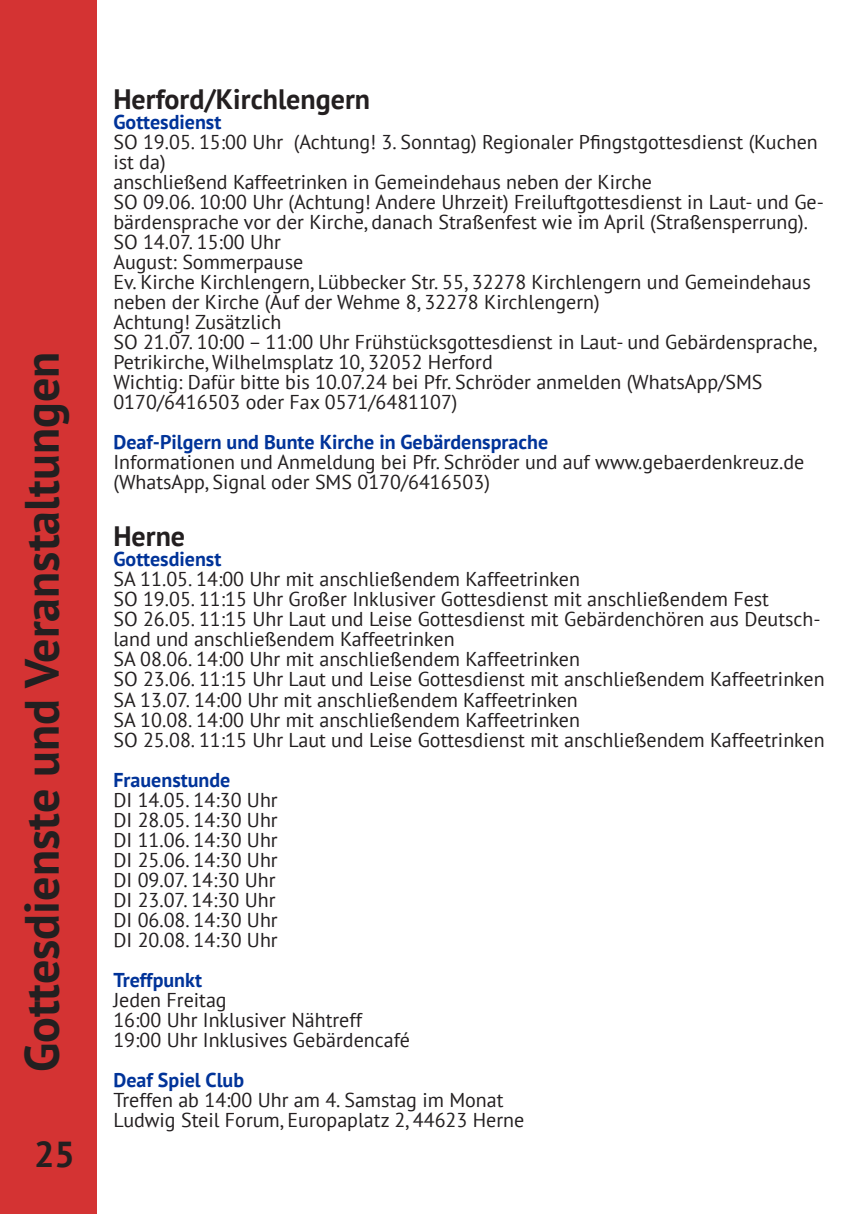
<style>
.page{position:relative;width:862px;height:1214px;background:#fff}
.page>*{position:absolute;margin:0;border:0;box-sizing:border-box;transform-origin:0 0}
.t1{font:700 48px "PT Sans";color:#231f20}
.t2{font:700 36px "PT Sans";color:#231f20}
.t3{font:700 28px "PT Sans";color:#231f20}
.t4{font:20px/20px "PT Sans";color:#231f20}
.t5{font:700 20px "PT Sans";color:#039}
</style>
<div class="page">
<div style="left:0;top:0;width:96px;height:1213px;background:#d43333"></div>
<p class="t1" style="left:10px;top:1071px;width:722px;rotate:-90deg">Gottesdienste und Veranstaltungen</p>
<p class="t2" style="left:34px;top:1130px;width:42px">25</p>
<p class="t3" style="left:113px;top:80px;width:258px">Herford/Kirchlengern</p>
<p class="t5" style="left:113px;top:108px;width:109px">Gottesdienst</p>
<p class="t4" style="left:113px;top:131px;width:706px">SO 19.05. 15:00 Uhr (Achtung! 3. Sonntag) Regionaler Pfingstgottesdienst (Kuchen ist da)</p>
<p class="t4" style="left:113px;top:171px;width:540px">anschließend Kaffeetrinken in Gemeindehaus neben der Kirche</p>
<p class="t4" style="left:113px;top:191px;width:712px">SO 09.06. 10:00 Uhr (Achtung! Andere Uhrzeit) Freiluftgottesdienst in Laut- und Ge&shy;bärdensprache vor der Kirche, danach Straßenfest wie im April (Straßensperrung).<br>SO 14.07. 15:00 Uhr</p>
<p class="t4" style="left:113px;top:251px;width:191px">August: Sommerpause</p>
<p class="t4" style="left:113px;top:271px;width:699px">Ev. Kirche Kirchlengern, Lübbecker Str. 55, 32278 Kirchlengern und Gemeindehaus neben der Kirche (Auf der Wehme 8, 32278 Kirchlengern)</p>
<p class="t4" style="left:113px;top:311px;width:170px">Achtung! Zusätzlich</p>
<p class="t4" style="left:113px;top:331px;width:705px">SO 21.07. 10:00 – 11:00 Uhr Frühstücksgottesdienst in Laut- und Gebärdensprache,<br>Petrikirche, Wilhelmsplatz 10, 32052 Herford</p>
<p class="t4" style="left:113px;top:371px;width:650px">Wichtig: Dafür bitte bis 10.07.24 bei Pfr. Schröder anmelden (WhatsApp/SMS<br>0170/6416503 oder Fax 0571/6481107)</p>
<p class="t5" style="left:113px;top:428px;width:436px">Deaf-Pilgern und Bunte Kirche in Gebärdensprache</p>
<p class="t4" style="left:113px;top:451px;width:692px">Informationen und Anmeldung bei Pfr. Schröder und auf www.gebaerdenkreuz.de</p>
<p class="t4" style="left:113px;top:471px;width:378px">(WhatsApp, Signal oder SMS 0170/6416503)</p>
<p class="t3" style="left:113px;top:518px;width:73px">Herne</p>
<p class="t5" style="left:113px;top:546px;width:109px">Gottesdienst</p>
<p class="t4" style="left:113px;top:569px;width:468px">SA 11.05. 14:00 Uhr mit anschließendem Kaffeetrinken</p>
<p class="t4" style="left:113px;top:589px;width:657px">SO 19.05. 11:15 Uhr Großer Inklusiver Gottesdienst mit anschließendem Fest</p>
<p class="t4" style="left:113px;top:609px;width:709px">SO 26.05. 11:15 Uhr Laut und Leise Gottesdienst mit Gebärdenchören aus Deutsch&shy;land und anschließendem Kaffeetrinken</p>
<p class="t4" style="left:113px;top:649px;width:468px">SA 08.06. 14:00 Uhr mit anschließendem Kaffeetrinken</p>
<p class="t4" style="left:113px;top:669px;width:713px">SO 23.06. 11:15 Uhr Laut und Leise Gottesdienst mit anschließendem Kaffeetrinken</p>
<p class="t4" style="left:113px;top:689px;width:466px">SA 13.07. 14:00 Uhr mit anschließendem Kaffeetrinken</p>
<p class="t4" style="left:113px;top:709px;width:468px">SA 10.08. 14:00 Uhr mit anschließendem Kaffeetrinken</p>
<p class="t4" style="left:113px;top:729px;width:713px">SO 25.08. 11:15 Uhr Laut und Leise Gottesdienst mit anschließendem Kaffeetrinken</p>
<p class="t5" style="left:113px;top:766px;width:118px">Frauenstunde</p>
<p class="t4" style="left:113px;top:789px;width:166px">DI 14.05. 14:30 Uhr</p>
<p class="t4" style="left:113px;top:809px;width:166px">DI 28.05. 14:30 Uhr</p>
<p class="t4" style="left:113px;top:829px;width:166px">DI 11.06. 14:30 Uhr</p>
<p class="t4" style="left:113px;top:849px;width:166px">DI 25.06. 14:30 Uhr</p>
<p class="t4" style="left:113px;top:869px;width:164px">DI 09.07. 14:30 Uhr</p>
<p class="t4" style="left:113px;top:889px;width:164px">DI 23.07. 14:30 Uhr</p>
<p class="t4" style="left:113px;top:909px;width:166px">DI 06.08. 14:30 Uhr</p>
<p class="t4" style="left:113px;top:929px;width:166px">DI 20.08. 14:30 Uhr</p>
<p class="t5" style="left:113px;top:966px;width:90px">Treffpunkt</p>
<p class="t4" style="left:113px;top:989px;width:115px">Jeden Freitag</p>
<p class="t4" style="left:113px;top:1009px;width:250px">16:00 Uhr Inklusiver Nähtreff</p>
<p class="t4" style="left:113px;top:1029px;width:298px">19:00 Uhr Inklusives Gebärdencafé</p>
<p class="t5" style="left:113px;top:1066px;width:132px">Deaf Spiel Club</p>
<p class="t4" style="left:113px;top:1089px;width:391px">Treffen ab 14:00 Uhr am 4. Samstag im Monat</p>
<p class="t4" style="left:113px;top:1109px;width:412px">Ludwig Steil Forum, Europaplatz 2, 44623 Herne</p>
</div>
